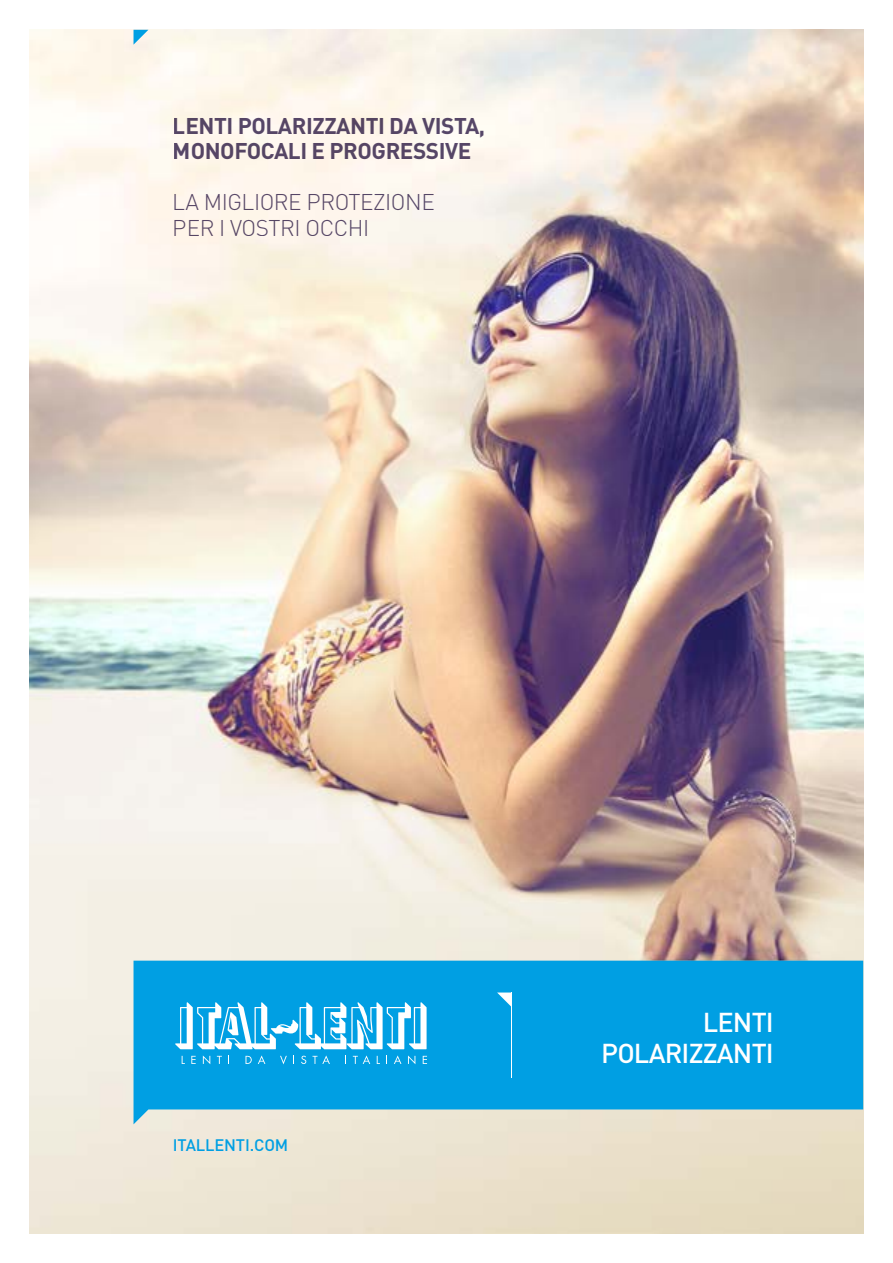
<style>
.page{position:relative;width:893px;height:1263px;background:#fff}
.page>*{position:absolute;margin:0;border:0;box-sizing:border-box;transform-origin:0 0}
.t1{font:500 27px/31.5px "DIN";letter-spacing:-.03em;color:#fff;text-align:right}
.t2{font:700 22.5px/25.5px "DIN";letter-spacing:-.02em;color:#56486d}
.t3{font:300 22.5px/25.5px "DIN";letter-spacing:-.02em;color:#56486d}
.t4{font:500 16.5px "DIN";letter-spacing:-.01em;color:#009fe3}
</style>
<div class="page">
<img style="left:30px;top:30px;width:833px;height:1203px">
<svg style="left:134px;top:30px;width:14px;height:15px"></svg>
<svg style="left:134px;top:961px;width:729px;height:163px;fill:#009fe3"></svg>
<svg style="left:497px;top:992px;width:15px;height:15px"></svg>
<hr style="left:512px;top:992px;width:1px;height:85px;background:#fff">
<svg style="left:175px;top:1002px;width:252px;height:47px"></svg>
<svg style="left:182px;top:1056px;width:3px;height:8px"></svg>
<svg style="left:191px;top:1056px;width:5px;height:8px"></svg>
<svg style="left:203px;top:1055px;width:7px;height:9px"></svg>
<svg style="left:217px;top:1056px;width:5px;height:8px"></svg>
<svg style="left:245px;top:1056px;width:7px;height:8px"></svg>
<svg style="left:258px;top:1055px;width:7px;height:9px"></svg>
<svg style="left:280px;top:1056px;width:7px;height:8px"></svg>
<svg style="left:301px;top:1056px;width:5px;height:8px"></svg>
<svg style="left:312px;top:1055px;width:18px;height:9px"></svg>
<svg style="left:353px;top:1055px;width:17px;height:9px"></svg>
<svg style="left:377px;top:1056px;width:3px;height:8px"></svg>
<svg style="left:394px;top:1055px;width:7px;height:9px"></svg>
<svg style="left:408px;top:1055px;width:7px;height:9px"></svg>
<svg style="left:423px;top:1056px;width:4px;height:8px"></svg>
<p class="t2" style="left:173px;top:112px;width:314px">LENTI POLARIZZANTI DA VISTA,<br>MONOFOCALI E PROGRESSIVE</p>
<p class="t3" style="left:173px;top:189px;width:263px">LA MIGLIORE PROTEZIONE<br>PER I VOSTRI OCCHI</p>
<p class="t4" style="left:173px;top:1134px;width:117px">ITALLENTI.COM</p>
<p class="t1" style="left:601px;top:1005px;width:174px">LENTI<br>POLARIZZANTI</p>
</div>
